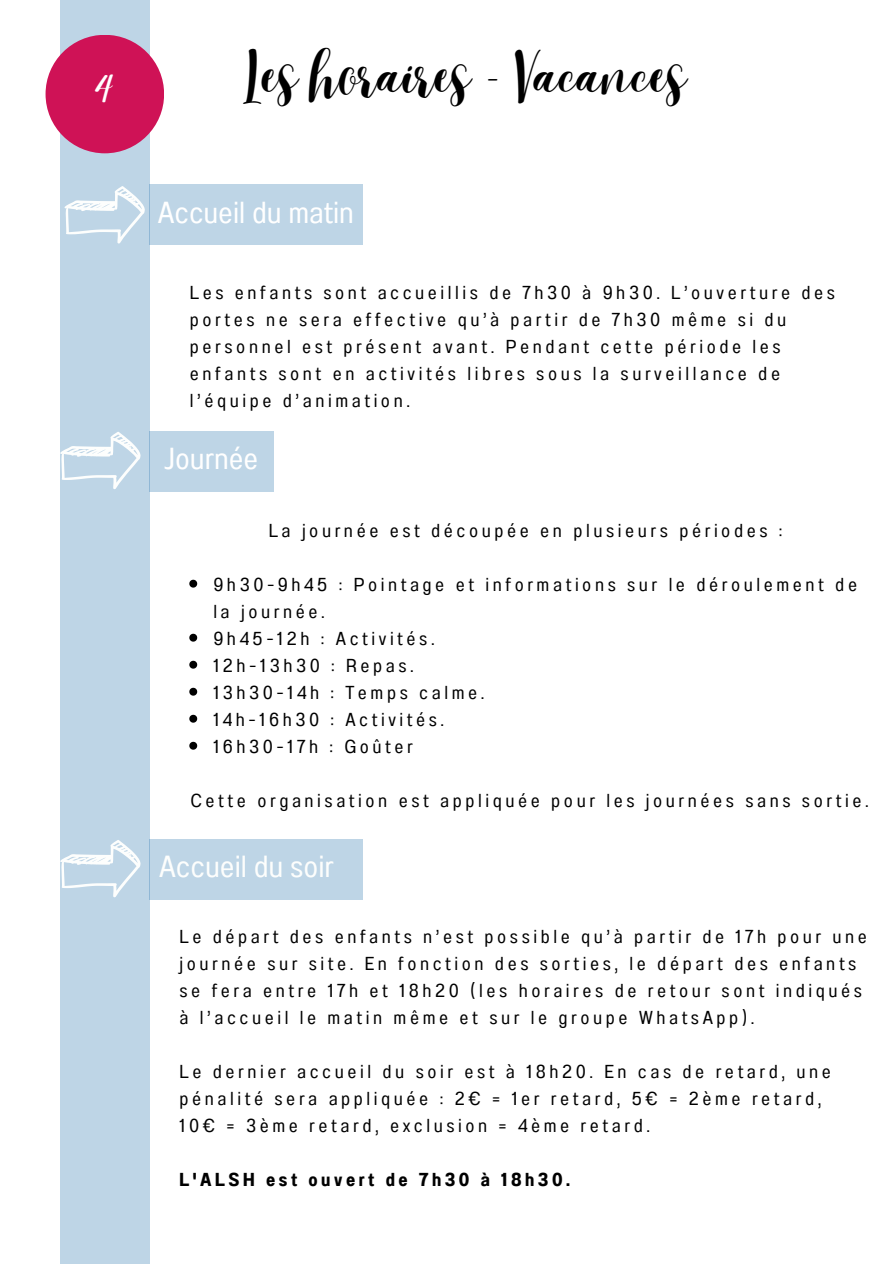
<style>
.page{position:relative;width:894px;height:1264px;background:#fff}
.page>*{position:absolute;margin:0;border:0;box-sizing:border-box;transform-origin:0 0}
.t1{font:300 48px "Best";color:#000}
.t2{font:47.1px "Daydream";color:#fff}
.t3{font:30.45px "Anantason Wd 75";color:#fff}
.t4{font:30.45px "Anantason Wd 75";color:#fdfefd}
.t5{font:18.75px/27px "Anantason Wd 75";letter-spacing:.19em;color:#000}
.t6{font:18.75px "Anantason Bold Wd 75";letter-spacing:.19em;color:#000}
</style>
<div class="page">
<div style="left:60px;top:0;width:89px;height:1263px;background:#bed5e6"></div>
<svg style="left:60px;top:840px;width:81px;height:57px"></svg>
<div style="left:149px;top:839px;width:213px;height:60px;background:#bed5e6"></div>
<svg style="left:60px;top:432px;width:81px;height:57px"></svg>
<svg style="left:64px;top:186px;width:81px;height:57px"></svg>
<div style="left:149px;top:185px;width:213px;height:60px;background:#bed5e6"></div>
<svg style="left:189px;top:579px;width:8px;height:8px"></svg>
<svg style="left:189px;top:633px;width:8px;height:8px"></svg>
<svg style="left:189px;top:660px;width:8px;height:8px"></svg>
<svg style="left:189px;top:687px;width:8px;height:8px"></svg>
<svg style="left:189px;top:714px;width:8px;height:8px"></svg>
<svg style="left:189px;top:741px;width:8px;height:8px"></svg>
<div style="left:149px;top:432px;width:124px;height:60px;background:#bed5e6"></div>
<div style="left:46px;top:35px;width:118px;height:118px;background:#cf1256;border-radius:50%"></div>
<h2 class="t2" style="left:95px;top:60px;width:21px">4</h2>
<p class="t1" style="left:243px;top:48px;width:445px">Les horaires - Vacances</p>
<p class="t3" style="left:158px;top:195px;width:197px">Accueil du matin</p>
<p class="t5" style="left:190px;top:279px;width:646px">Les enfants sont accueillis de 7h30 à 9h30. L’ouverture des portes ne sera effective qu’à partir de 7h30 même si du personnel est présent avant. Pendant cette période les enfants sont en activités libres sous la surveillance de l’équipe d’animation.</p>
<p class="t3" style="left:164px;top:440px;width:95px">Journée</p>
<p class="t5" style="left:269px;top:517px;width:515px">La journée est découpée en plusieurs périodes :</p>
<p class="t5" style="left:213px;top:571px;width:645px">9h30-9h45 : Pointage et informations sur le déroulement de la journée.</p>
<h1 class="t5" style="left:213px;top:625px;width:223px">9h45-12h : Activités.</h1>
<h2 class="t5" style="left:213px;top:652px;width:202px">12h-13h30 : Repas.</h2>
<p class="t5" style="left:213px;top:679px;width:272px">13h30-14h : Temps calme.</p>
<h2 class="t5" style="left:213px;top:706px;width:232px">14h-16h30 : Activités.</h2>
<p class="t5" style="left:213px;top:733px;width:201px">16h30-17h : Goûter</p>
<p class="t5" style="left:190px;top:787px;width:679px">Cette organisation est appliquée pour les journées sans sortie.</p>
<p class="t4" style="left:159px;top:848px;width:176px">Accueil du soir</p>
<p class="t5" style="left:179px;top:923px;width:688px">Le départ des enfants n’est possible qu’à partir de 17h pour une journée sur site. En fonction des sorties, le départ des enfants se fera entre 17h et 18h20 (les horaires de retour sont indiqués à l’accueil le matin même et sur le groupe WhatsApp).</p>
<p class="t5" style="left:179px;top:1058px;width:652px">Le dernier accueil du soir est à 18h20. En cas de retard, une pénalité sera appliquée : 2€ = 1er retard, 5€ = 2ème retard,<br>10€ = 3ème retard, exclusion = 4ème retard.</p>
<p class="t6" style="left:179px;top:1168px;width:392px">L'ALSH est ouvert de 7h30 à 18h30.</p>
</div>
